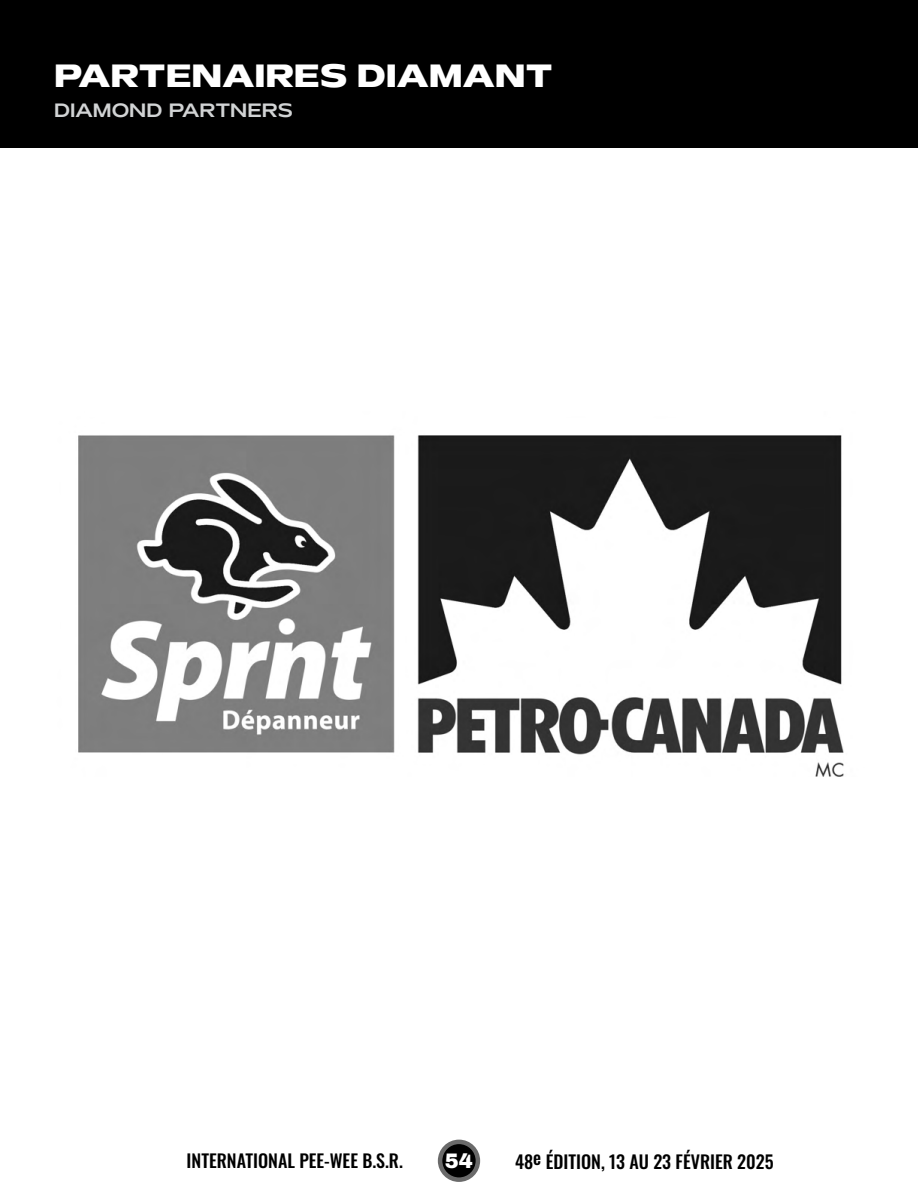
<style>
.page{position:relative;width:918px;height:1188px;background:#fff}
.page>*{position:absolute;margin:0;border:0;box-sizing:border-box;transform-origin:0 0}
.t1{font:700 30px "Mattone";color:#fff}
.t2{font:900 21px "Archivo Roman";color:#fff}
.t3{font:500 18px "Oswald";color:#000}
.t4{font:18px "Mattone";color:#d1d3d4}
</style>
<div class="page">
<svg style="left:438px;top:1140px;width:42px;height:42px"></svg>
<div style="left:0;top:0;width:918px;height:148px;background:#000"></div>
<img style="left:78px;top:435px;width:766px;height:341px">
<p class="t1" style="left:54px;top:54px;width:500px">PARTENAIRES DIAMANT</p>
<p class="t4" style="left:54px;top:97px;width:240px">DIAMOND PARTNERS</p>
<p class="t3" style="left:187px;top:1147px;width:218px">INTERNATIONAL PEE-WEE B.S.R.</p>
<p class="t2" style="left:445px;top:1150px;width:30px">54</p>
<p class="t3" style="left:546px;top:1148px;width:229px">ÉDITION, 13 AU 23 FÉVRIER 2025</p>
<p class="t3" style="left:515px;top:1148px;width:20px">48</p>
<p class="t3" style="left:533px;top:1143px;width:10px">e</p>
</div>
